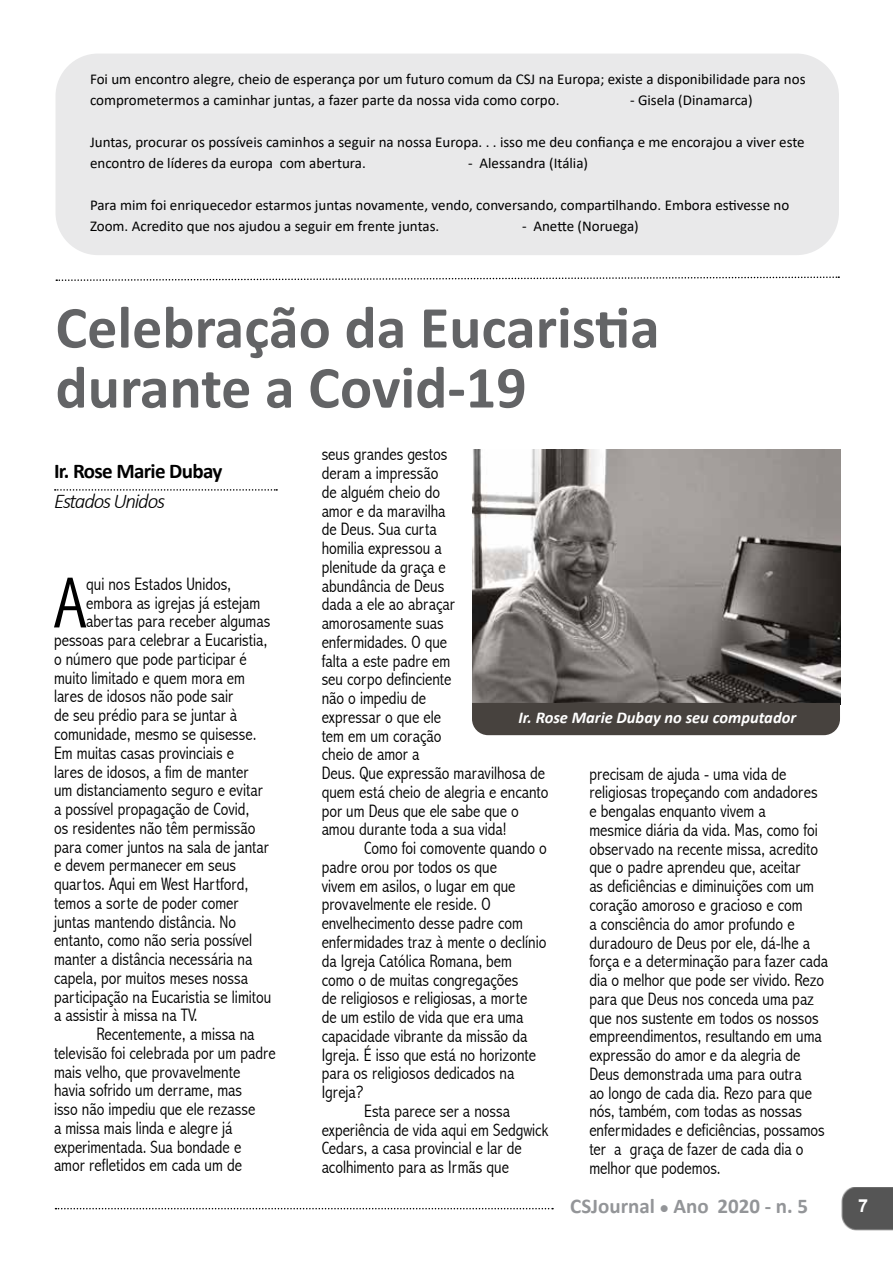
<style>
.page{position:relative;width:893px;height:1263px;background:#fff}
.page>*{position:absolute;margin:0;border:0;box-sizing:border-box;transform-origin:0 0}
.t1{font:300 condensed 73.05px "Abadi";color:#000}
.t2{font:700 60px/60px "Calibri";color:#636466}
.t3{font:700 21px "Calibri";color:#939598}
.t4{font:700 21px "Calibri";letter-spacing:-.03em;color:#000}
.t5{font:italic 300 21px "Calibri";letter-spacing:-.06em;color:#000}
.t6{font:300 condensed 18px/18.8px "Abadi";color:#000}
.t7{font:700 18px "Arial";color:#fff}
.t8{font:italic 700 16.5px "Calibri";color:#fff}
.t9{font:15px/21px "Calibri";color:#000}
</style>
<div class="page">
<img style="left:841px;top:1187px;width:52px;height:44px">
<svg style="left:56px;top:1208px;width:497px;height:1px"></svg>
<div style="left:56px;top:54px;width:783px;height:201px;background:#e9e9ea;border-radius:43px"></div>
<svg style="left:56px;top:276px;width:783px;height:5px"></svg>
<svg style="left:55px;top:489px;width:222px;height:2px"></svg>
<img style="left:472px;top:449px;width:368px;height:254px">
<div style="left:472px;top:703px;width:368px;height:32px;background:#47423e"></div>
<p class="t9" style="left:90px;top:68px;width:717px">Foi um encontro alegre, cheio de esperança por um futuro comum da CSJ na Europa; existe a disponibilidade para nos comprometermos a caminhar juntas, a fazer parte da nossa vida como corpo.</p>
<p class="t9" style="left:630px;top:89px;width:124px">- Gisela (Dinamarca)</p>
<p class="t9" style="left:90px;top:131px;width:716px">Juntas, procurar os possíveis caminhos a seguir na nossa Europa. . . isso me deu confiança e me encorajou a viver este encontro de líderes da europa com abertura.</p>
<p class="t9" style="left:468px;top:152px;width:122px">- Alessandra (Itália)</p>
<p class="t9" style="left:90px;top:194px;width:701px">Para mim foi enriquecedor estarmos juntas novamente, vendo, conversando, compartilhando. Embora estivesse no<br>Zoom. Acredito que nos ajudou a seguir em frente juntas.</p>
<p class="t9" style="left:522px;top:215px;width:118px">- Anette (Noruega)</p>
<h2 class="t2" style="left:56px;top:297px;width:606px">Celebração da Eucaristia durante a Covid-19</h2>
<p class="t4" style="left:54px;top:456px;width:170px">Ir. Rose Marie Dubay</p>
<p class="t5" style="left:54px;top:488px;width:113px">Estados Unidos</p>
<h1 class="t1" style="left:54px;top:561px;width:33px">A</h1>
<p class="t6" style="left:86px;top:574px;width:146px">qui nos Estados Unidos,</p>
<p class="t6" style="left:86px;top:593px;width:176px">embora as igrejas já estejam</p>
<p class="t6" style="left:86px;top:612px;width:186px">abertas para receber algumas</p>
<p class="t6" style="left:54px;top:631px;width:215px">pessoas para celebrar a Eucaristia,</p>
<p class="t6" style="left:54px;top:650px;width:194px">o número que pode participar é</p>
<p class="t6" style="left:54px;top:668px;width:193px">muito limitado e quem mora em</p>
<p class="t6" style="left:54px;top:687px;width:181px">lares de idosos não pode sair</p>
<p class="t6" style="left:54px;top:706px;width:185px">de seu prédio para se juntar à</p>
<p class="t6" style="left:54px;top:725px;width:204px">comunidade, mesmo se quisesse.</p>
<p class="t6" style="left:54px;top:743px;width:182px">Em muitas casas provinciais e</p>
<p class="t6" style="left:54px;top:762px;width:196px">lares de idosos, a fim de manter</p>
<p class="t6" style="left:54px;top:781px;width:210px">um distanciamento seguro e evitar</p>
<p class="t6" style="left:54px;top:800px;width:197px">a possível propagação de Covid,</p>
<p class="t6" style="left:54px;top:818px;width:203px">os residentes não têm permissão</p>
<p class="t6" style="left:54px;top:837px;width:216px">para comer juntos na sala de jantar</p>
<p class="t6" style="left:54px;top:856px;width:184px">e devem permanecer em seus</p>
<p class="t6" style="left:54px;top:875px;width:196px">quartos. Aqui em West Hartford,</p>
<p class="t6" style="left:54px;top:893px;width:186px">temos a sorte de poder comer</p>
<p class="t6" style="left:54px;top:912px;width:184px">juntas mantendo distância. No</p>
<p class="t6" style="left:54px;top:931px;width:200px">entanto, como não seria possível</p>
<p class="t6" style="left:54px;top:950px;width:200px">manter a distância necessária na</p>
<p class="t6" style="left:54px;top:968px;width:196px">capela, por muitos meses nossa</p>
<p class="t6" style="left:54px;top:987px;width:219px">participação na Eucaristia se limitou</p>
<p class="t6" style="left:54px;top:1006px;width:145px">a assistir à missa na TV.</p>
<p class="t6" style="left:97px;top:1025px;width:159px">Recentemente, a missa na</p>
<p class="t6" style="left:54px;top:1043px;width:223px">televisão foi celebrada por um padre</p>
<p class="t6" style="left:54px;top:1062px;width:188px">mais velho, que provavelmente</p>
<p class="t6" style="left:54px;top:1081px;width:190px">havia sofrido um derrame, mas</p>
<p class="t6" style="left:54px;top:1100px;width:203px">isso não impediu que ele rezasse</p>
<p class="t6" style="left:54px;top:1118px;width:180px">a missa mais linda e alegre já</p>
<p class="t6" style="left:54px;top:1137px;width:189px">experimentada. Sua bondade e</p>
<p class="t6" style="left:54px;top:1156px;width:190px">amor refletidos em cada um de</p>
<p class="t6" style="left:322px;top:445px;width:228px">seus grandes gestos<br>deram a impressão<br>de alguém cheio do<br>amor e da maravilha<br>de Deus. Sua curta<br>homilia expressou a<br>plenitude da graça e<br>abundância de Deus<br>dada a ele ao abraçar amorosamente suas<br>enfermidades. O que<br>falta a este padre em<br>seu corpo definciente<br>não o impediu de<br>expressar o que ele<br>tem em um coração<br>cheio de amor a<br>Deus. Que expressão maravilhosa de quem está cheio de alegria e encanto por um Deus que ele sabe que o amou durante toda a sua vida!</p>
<p class="t6" style="left:364px;top:839px;width:184px">Como foi comovente quando o</p>
<p class="t6" style="left:322px;top:857px;width:177px">padre orou por todos os que</p>
<p class="t6" style="left:322px;top:876px;width:195px">vivem em asilos, o lugar em que</p>
<p class="t6" style="left:322px;top:895px;width:170px">provavelmente ele reside. O</p>
<p class="t6" style="left:322px;top:914px;width:203px">envelhecimento desse padre com</p>
<p class="t6" style="left:322px;top:933px;width:226px">enfermidades traz à mente o declínio</p>
<p class="t6" style="left:322px;top:951px;width:192px">da Igreja Católica Romana, bem</p>
<p class="t6" style="left:322px;top:970px;width:198px">como o de muitas congregações</p>
<p class="t6" style="left:322px;top:989px;width:207px">de religiosos e religiosas, a morte</p>
<p class="t6" style="left:322px;top:1008px;width:203px">de um estilo de vida que era uma</p>
<p class="t6" style="left:322px;top:1026px;width:207px">capacidade vibrante da missão da</p>
<p class="t6" style="left:322px;top:1045px;width:216px">Igreja. É isso que está no horizonte</p>
<p class="t6" style="left:322px;top:1064px;width:194px">para os religiosos dedicados na</p>
<p class="t6" style="left:322px;top:1083px;width:43px">Igreja?</p>
<p class="t6" style="left:364px;top:1101px;width:147px">Esta parece ser a nossa</p>
<p class="t6" style="left:322px;top:1120px;width:228px">experiência de vida aqui em Sedgwick</p>
<p class="t6" style="left:322px;top:1139px;width:202px">Cedars, a casa provincial e lar de</p>
<p class="t6" style="left:322px;top:1158px;width:189px">acolhimento para as Irmãs que</p>
<p class="t8" style="left:518px;top:705px;width:279px">Ir. Rose Marie Dubay no seu computador</p>
<p class="t6" style="left:589px;top:764px;width:240px">precisam de ajuda - uma vida de religiosas tropeçando com andadores e bengalas enquanto vivem a<br>mesmice diária da vida. Mas, como foi observado na recente missa, acredito que o padre aprendeu que, aceitar<br>as deficiências e diminuições com um coração amoroso e gracioso e com<br>a consciência do amor profundo e duradouro de Deus por ele, dá-lhe a força e a determinação para fazer cada dia o melhor que pode ser vivido. Rezo para que Deus nos conceda uma paz que nos sustente em todos os nossos empreendimentos, resultando em uma expressão do amor e da alegria de Deus demonstrada uma para outra<br>ao longo de cada dia. Rezo para que nós, também, com todas as nossas enfermidades e deficiências, possamos ter a graça de fazer de cada dia o melhor que podemos.</p>
<p class="t3" style="left:570px;top:1191px;width:239px">CSJournal ● Ano 2020 - n. 5</p>
<p class="t7" style="left:858px;top:1193px;width:12px">7</p>
</div>
